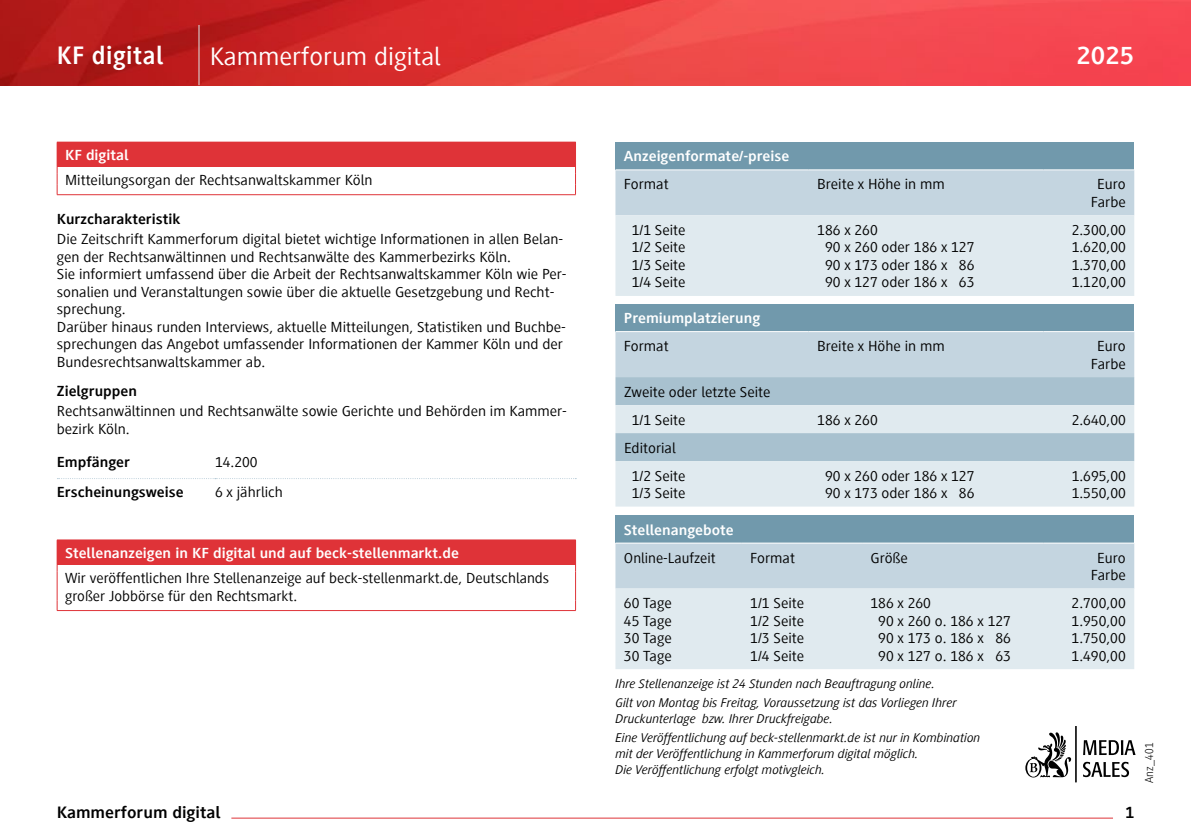
<style>
.page{position:relative;width:1191px;height:840px;background:#fff}
.page>*{position:absolute;margin:0;border:0;box-sizing:border-box;transform-origin:0 0}
.t1{font:26px "Generis Sans Com";color:#fff;scale:1.08 1}
.t2{font:700 26px "Generis Sans Com";letter-spacing:.02em;color:#fff}
.t3{font:700 26px "Generis Sans Com";letter-spacing:.02em;color:#fff;scale:1.08 1}
.t4{font:700 17px "Generis Sans Com";color:#000;scale:1.08 1}
.t5{font:700 17px "Generis Sans Com";color:#000}
.t6{font:15px/17.6px "Generis Sans Com";color:#000;scale:1.08 1}
.t7{font:700 15px "Generis Sans Com";color:#fff;scale:1.08 1}
.t8{font:15px/18px "Generis Sans Com";color:#000;scale:1.06 1}
.t9{font:700 15px "Generis Sans Com";color:#000;scale:1.08 1}
.t10{font:15px "Generis Sans Com";color:#000;scale:1.05 1}
.t11{font:italic 13px/18.8px "Generis Sans Com";color:#000;scale:1.06 1}
.t12{font:300 12px "Generis Sans Com";letter-spacing:.02em;color:#000}
</style>
<div class="page">
<img style="left:0;top:0;width:1191px;height:85px">
<hr style="left:198px;top:25px;width:1px;height:60px;background:#dde3e5">
<hr style="left:231px;top:817px;width:882px;height:1px;background:#df3338">
<div style="left:57px;top:142px;width:518px;height:25px;background:#df3338"></div>
<svg style="left:57px;top:167px;width:1px;height:27px"></svg>
<svg style="left:575px;top:142px;width:1px;height:52px"></svg>
<hr style="left:57px;top:194px;width:519px;height:1px;background:#df3338">
<svg style="left:57px;top:478px;width:519px;height:1px"></svg>
<div style="left:57px;top:539px;width:518px;height:25px;background:#df3338"></div>
<hr style="left:57px;top:539px;width:519px;height:1px;background:#df3338">
<svg style="left:57px;top:564px;width:1px;height:46px"></svg>
<svg style="left:575px;top:540px;width:1px;height:70px"></svg>
<hr style="left:57px;top:610px;width:519px;height:1px;background:#df3338">
<div style="left:615px;top:142px;width:519px;height:28px;background:#7199ac"></div>
<div style="left:615px;top:170px;width:519px;height:45px;background:#c4d5e0"></div>
<div style="left:615px;top:215px;width:519px;height:81px;background:#e0eaef"></div>
<hr style="left:615px;top:169px;width:193px;height:1px;background:#fff">
<hr style="left:808px;top:169px;width:235px;height:1px;background:#fff">
<hr style="left:1043px;top:169px;width:91px;height:1px;background:#fff">
<div style="left:615px;top:303px;width:519px;height:28px;background:#7199ac"></div>
<div style="left:615px;top:332px;width:519px;height:45px;background:#c4d5e0"></div>
<div style="left:615px;top:377px;width:519px;height:28px;background:#a8c1cf"></div>
<svg style="left:615px;top:405px;width:519px;height:101px;background:#d0dee6"></svg>
<div style="left:615px;top:515px;width:519px;height:27px;background:#7199ac"></div>
<div style="left:615px;top:543px;width:519px;height:45px;background:#c4d5e0"></div>
<div style="left:615px;top:588px;width:519px;height:80px;background:#e0eaef"></div>
<svg style="left:1025px;top:732px;width:46px;height:45px"></svg>
<hr style="left:1075px;top:725px;width:1px;height:56px;background:#000">
<svg style="left:1083px;top:740px;width:52px;height:14px"></svg>
<svg style="left:1083px;top:761px;width:46px;height:15px"></svg>
<h1 class="t2" style="left:57px;top:42px;width:108px">KF digital</h1>
<h1 class="t1" style="left:210px;top:42px;width:215px">Kammerforum digital</h1>
<h1 class="t3" style="left:1076px;top:42px;width:55px">2025</h1>
<p class="t7" style="left:65px;top:147px;width:60px">KF digital</p>
<p class="t6" style="left:65px;top:171px;width:286px">Mitteilungsorgan der Rechtsanwaltskammer Köln</p>
<p class="t9" style="left:57px;top:210px;width:116px">Kurzcharakteristik</p>
<p class="t6" style="left:57px;top:230px;width:473px">Die Zeitschrift Kammerforum digital bietet wichtige Informationen in allen Belan&shy;gen der Rechtsanwältinnen und Rechtsanwälte des Kammerbezirks Köln.<br>Sie informiert umfassend über die Arbeit der Rechtsanwaltskammer Köln wie Per&shy;sonalien und Veranstaltungen sowie über die aktuelle Gesetzgebung und Recht&shy;sprechung.<br>Darüber hinaus runden Interviews, aktuelle Mitteilungen, Statistiken und Buchbe&shy;sprechungen das Angebot umfassender Informationen der Kammer Köln und der Bundesrechtsanwaltskammer ab.</p>
<p class="t9" style="left:57px;top:382px;width:76px">Zielgruppen</p>
<p class="t6" style="left:57px;top:402px;width:474px">Rechtsanwältinnen und Rechtsanwälte sowie Gerichte und Behörden im Kammer&shy;bezirk Köln.</p>
<p class="t9" style="left:57px;top:454px;width:69px">Empfänger</p>
<p class="t6" style="left:215px;top:453px;width:41px">14.200</p>
<p class="t9" style="left:57px;top:483px;width:119px">Erscheinungsweise</p>
<p class="t6" style="left:215px;top:482px;width:64px">6 x jährlich</p>
<p class="t7" style="left:65px;top:545px;width:366px">Stellenanzeigen in KF digital und auf beck-stellenmarkt.de</p>
<p class="t8" style="left:65px;top:568px;width:458px">Wir veröffentlichen Ihre Stellenanzeige auf beck-stellenmarkt.de, Deutschlands großer Jobbörse für den Rechtsmarkt.</p>
<p class="t7" style="left:624px;top:148px;width:155px">Anzeigenformate/-preise</p>
<p class="t6" style="left:624px;top:175px;width:43px">Format</p>
<p class="t6" style="left:817px;top:175px;width:120px">Breite x Höhe in mm</p>
<p class="t6" style="left:1090px;top:175px;width:34px;text-align:center">Euro<br>Farbe</p>
<p class="t6" style="left:631px;top:221px;width:51px;text-align:justify">1/1 Seite 1/2 Seite 1/3 Seite 1/4 Seite</p>
<p class="t6" style="left:825px;top:221px;width:140px;text-indent:-8px">186 x 260<br>90 x 260 oder 186 x 127<br>90 x 173 oder 186 x 86<br>90 x 127 oder 186 x 63</p>
<p class="t6" style="left:1071px;top:221px;width:52px;text-align:justify">2.300,00<br>1.620,00<br>1.370,00<br>1.120,00</p>
<p class="t7" style="left:624px;top:310px;width:128px">Premiumplatzierung</p>
<p class="t6" style="left:624px;top:337px;width:43px">Format</p>
<p class="t6" style="left:817px;top:337px;width:120px">Breite x Höhe in mm</p>
<p class="t6" style="left:1090px;top:337px;width:34px;text-align:center">Euro<br>Farbe</p>
<p class="t6" style="left:631px;top:377px;width:130px;line-height:28px;text-indent:-8px">Zweite oder letzte Seite<br>1/1 Seite</p>
<p class="t6" style="left:817px;top:410px;width:57px">186 x 260</p>
<p class="t6" style="left:1071px;top:410px;width:52px">2.640,00</p>
<p class="t6" style="left:632px;top:433px;width:51px;line-height:28px;text-indent:-8px">Editorial<br>1/2 Seite</p>
<p class="t6" style="left:632px;top:484px;width:51px">1/3 Seite</p>
<p class="t6" style="left:825px;top:466px;width:140px">90 x 260 oder 186 x 127<br>90 x 173 oder 186 x 86</p>
<p class="t6" style="left:1071px;top:466px;width:52px">1.695,00<br>1.550,00</p>
<p class="t7" style="left:624px;top:521px;width:103px">Stellenangebote</p>
<p class="t10" style="left:624px;top:549px;width:89px">Online-Laufzeit</p>
<p class="t6" style="left:750px;top:548px;width:43px">Format</p>
<p class="t6" style="left:870px;top:548px;width:36px">Größe</p>
<p class="t6" style="left:1090px;top:548px;width:34px;text-align:center">Euro<br>Farbe</p>
<p class="t6" style="left:624px;top:594px;width:46px;text-align:justify">60 Tage 45 Tage 30 Tage 30 Tage</p>
<p class="t6" style="left:750px;top:594px;width:51px;text-align:justify">1/1 Seite 1/2 Seite 1/3 Seite 1/4 Seite</p>
<p class="t6" style="left:878px;top:594px;width:124px;text-indent:-8px">186 x 260<br>90 x 260 o. 186 x 127<br>90 x 173 o. 186 x 86<br>90 x 127 o. 186 x 63</p>
<p class="t6" style="left:1071px;top:594px;width:52px;text-align:justify">2.700,00<br>1.950,00<br>1.750,00<br>1.490,00</p>
<p class="t11" style="left:615px;top:674px;width:323px">Ihre Stellenanzeige ist 24 Stunden nach Beauftragung online.<br>Gilt von Montag bis Freitag, Voraussetzung ist das Vorliegen Ihrer</p>
<p class="t11" style="left:615px;top:709px;width:346px">Druckunterlage bzw. Ihrer Druckfreigabe.<br>Eine Veröffentlichung auf beck-stellenmarkt.de ist nur in Kombination</p>
<p class="t11" style="left:615px;top:745px;width:287px;line-height:16px">mit der Veröffentlichung in Kammerforum digital möglich.<br>Die Veröffentlichung erfolgt motivgleich.</p>
<p class="t4" style="left:57px;top:803px;width:153px">Kammerforum digital</p>
<p class="t5" style="left:1125px;top:803px;width:10px">1</p>
<p class="t12" style="left:1142px;top:782px;width:42px;rotate:-90deg">Anz_401</p>
</div>
